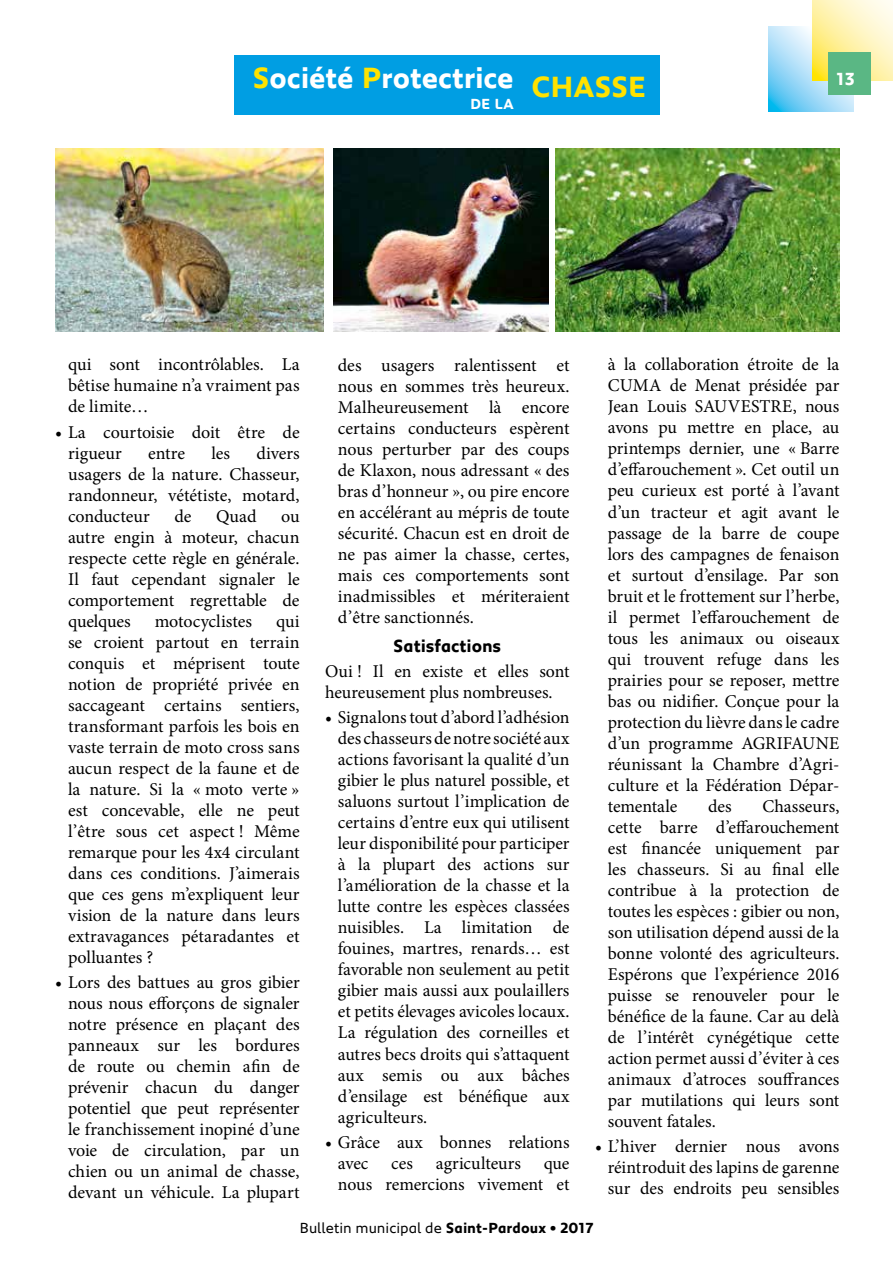
<style>
.page{position:relative;width:893px;height:1263px;background:#fff}
.page>*{position:absolute;margin:0;border:0;box-sizing:border-box;transform-origin:0 0}
.t1{font:700 30px "Peugeot";letter-spacing:-.005em;color:#fff}
.t2{font:700 30px "Peugeot";letter-spacing:-.005em;color:#ffe200}
.t3{font:18px/21px "Minion Pro";letter-spacing:-.005em;color:#000;text-align:justify}
.t4{font:700 18px "Peugeot";letter-spacing:-.005em;color:#000}
.t5{font:700 18px "Peugeot";color:#fff}
.t6{font:15px "Peugeot";color:#000}
.t7{font:700 15px "Peugeot";color:#fff}
.s1{color:#ffe200}
.s2{font-weight:700}
</style>
<div class="page">
<div style="left:234px;top:55px;width:425px;height:60px;background:#009ee3"></div>
<img style="left:55px;top:149px;width:269px;height:183px">
<img style="left:333px;top:149px;width:216px;height:183px">
<img style="left:555px;top:149px;width:284px;height:183px">
<svg style="left:769px;top:27px;width:85px;height:85px;background:#a0dbf7"></svg>
<svg style="left:812px;top:0;width:81px;height:81px;background:#fff3af"></svg>
<div style="left:828px;top:52px;width:43px;height:43px;background:#5ab784"></div>
<h1 class="t1" style="left:253px;top:57px;width:263px"><span class="s1">S</span>ociété <span class="s1">P</span>rotectrice</h1>
<p class="t7" style="left:470px;top:93px;width:45px">DE LA</p>
<h1 class="t2" style="left:531px;top:66px;width:116px">CHASSE</h1>
<p class="t5" style="left:835px;top:67px;width:21px">13</p>
<p class="t3" style="left:68px;top:354px;width:233px">qui sont incontrôlables. La bêtise humaine n’a vraiment pas de limite…</p>
<p class="t3" style="left:68px;top:421px;width:233px;text-indent:-13px">• La courtoisie doit être de rigueur</p>
<p class="t3" style="left:68px;top:442px;width:233px;text-indent:188px">divers usagers de la nature. Chasseur, randonneur, vététiste, motard, conducteur</p>
<p class="t3" style="left:148px;top:442px;width:38px">entre</p>
<p class="t3" style="left:211px;top:442px;width:20px">les</p>
<p class="t3" style="left:174px;top:505px;width:19px">de</p>
<p class="t3" style="left:216px;top:505px;width:42px">Quad</p>
<p class="t3" style="left:68px;top:505px;width:233px;text-indent:213px">ou autre engin à moteur, chacun respecte cette règle en générale.<br>Il faut cependant signaler le comportement regrettable de quelques</p>
<p class="t3" style="left:155px;top:610px;width:99px">motocyclistes</p>
<p class="t3" style="left:68px;top:610px;width:233px;text-indent:208px">qui se croient partout en terrain conquis et méprisent toute notion de propriété privée en saccageant certains sentiers, transformant parfois les bois en vaste terrain de moto cross sans aucun respect de la faune et de la nature. Si la « moto verte » est concevable, elle ne peut l’être sous cet aspect ! Même remarque pour les 4x4 circulant dans ces conditions. J’aimerais que ces gens m’expliquent leur vision de la nature dans leurs extravagances pétaradantes et polluantes ?</p>
<p class="t3" style="left:68px;top:972px;width:233px;text-indent:-13px">• Lors des battues au gros gibier nous nous efforçons de signaler notre présence en plaçant des panneaux sur les bordures de route ou chemin afin de prévenir chacun du danger potentiel que peut représenter le franchissement inopiné d’une voie de circulation, par un chien ou un animal de chasse, devant un véhicule. La plupart</p>
<p class="t3" style="left:338px;top:354px;width:233px">des usagers ralentissent et nous en sommes très heureux.<br>Malheureusement là encore certains conducteurs espèrent nous perturber par des coups de Klaxon, nous adressant « des bras d’honneur », ou pire encore en accélérant au mépris de toute sécurité. Chacun est en droit de ne pas aimer la chasse, certes, mais ces comportements sont inadmissibles et mériteraient d’être sanctionnés.</p>
<p class="t4" style="left:393px;top:634px;width:110px">Satisfactions</p>
<p class="t3" style="left:325px;top:661px;width:246px">Oui ! Il en existe et elles sont heureusement plus nombreuses.</p>
<p class="t3" style="left:338px;top:707px;width:233px;text-indent:-13px">• Signalons tout d’abord l’adhésion des chasseurs de notre société aux actions favorisant la qualité d’un gibier le plus naturel possible, et saluons surtout l’implication de certains d’entre eux qui utilisent leur disponibilité pour participer à la plupart des actions sur l’amélioration de la chasse et la lutte contre les espèces classées nuisibles. La limitation de fouines, martres, renards… est favorable non seulement au petit gibier mais aussi aux poulaillers et petits élevages avicoles locaux.<br>La régulation des corneilles et autres becs droits qui s’attaquent aux semis ou aux bâches d’ensilage est bénéfique aux agriculteurs.</p>
<p class="t3" style="left:338px;top:1131px;width:233px;text-indent:-13px">• Grâce aux bonnes relations avec</p>
<p class="t3" style="left:391px;top:1152px;width:23px">ces</p>
<p class="t3" style="left:436px;top:1152px;width:87px">agriculteurs</p>
<p class="t3" style="left:338px;top:1152px;width:233px;text-align:right">que<br>nous remercions vivement et</p>
<p class="t3" style="left:608px;top:354px;width:233px">à la collaboration étroite de la CUMA de Menat présidée par Jean Louis SAUVESTRE, nous avons pu mettre en place, au printemps dernier, une « Barre d’effarouchement ». Cet outil un peu curieux est porté à l’avant d’un tracteur et agit avant le passage de la barre de coupe lors des campagnes de fenaison et surtout d’ensilage. Par son bruit et le frottement sur l’herbe, il permet l’effarouchement de tous les animaux ou oiseaux qui trouvent refuge dans les prairies pour se reposer, mettre bas ou nidifier. Conçue pour la protection du lièvre dans le cadre d’un programme AGRIFAUNE réunissant la Chambre d’Agri&shy;culture et la Fédération Dépar&shy;tementale</p>
<p class="t3" style="left:608px;top:795px;width:233px;text-indent:155px">Chasseurs, cette barre d’effarouchement est financée uniquement par les chasseurs. Si au final elle contribue à la protection de toutes les espèces : gibier ou non, son utilisation dépend aussi de la bonne volonté des agriculteurs.<br>Espérons que l’expérience 2016 puisse se renouveler pour le bénéfice de la faune. Car au delà de l’intérêt cynégétique cette action permet aussi d’éviter à ces animaux d’atroces souffrances par mutilations qui leurs sont souvent fatales.</p>
<p class="t3" style="left:608px;top:1136px;width:233px;text-indent:-13px">• L’hiver dernier nous avons réintroduit des lapins de garenne sur des endroits peu sensibles</p>
<p class="t3" style="left:708px;top:795px;width:25px">des</p>
<p class="t6" style="left:299px;top:1217px;width:296px">Bulletin municipal de <span class="s2">Saint-Pardoux • 2017</span></p>
</div>
